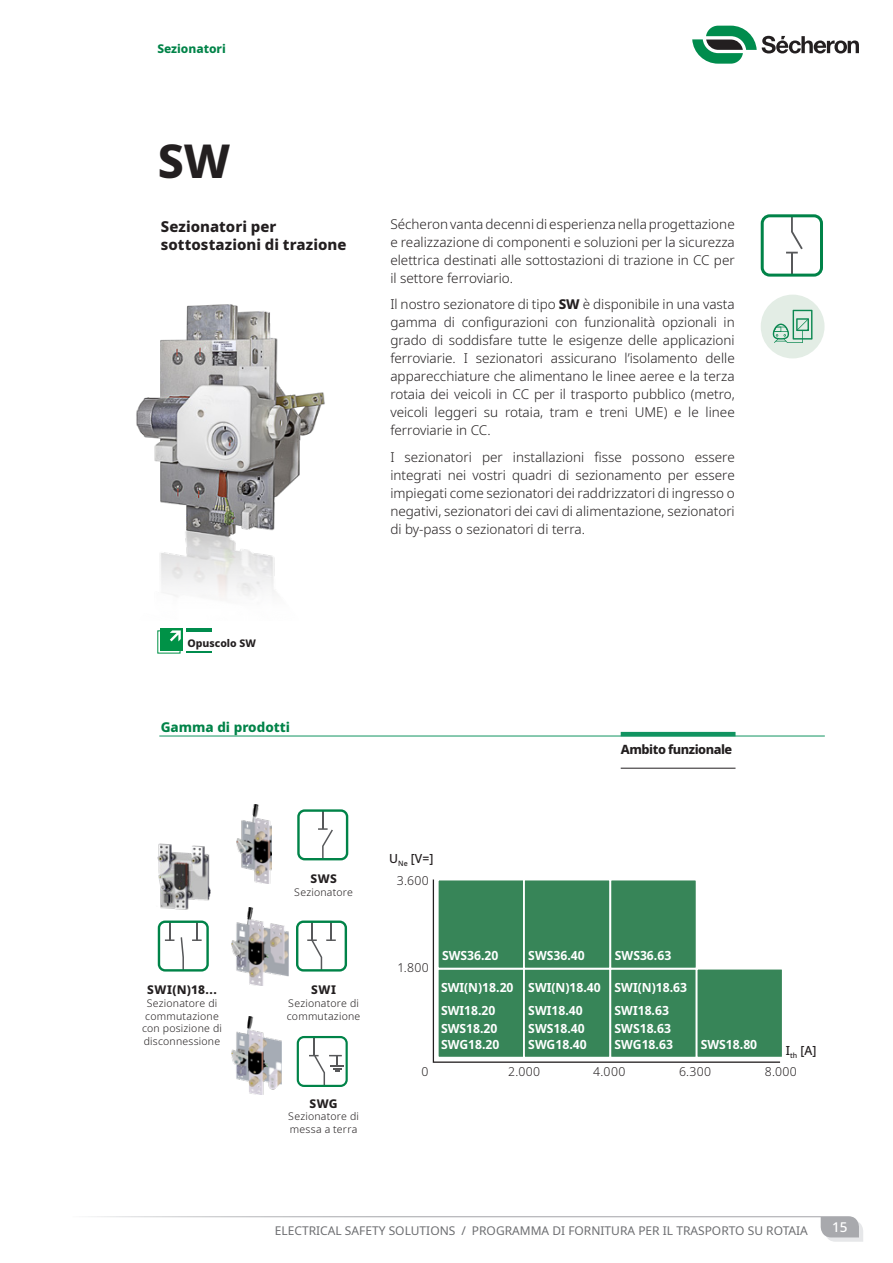
<style>
.page{position:relative;width:893px;height:1263px;background:#fff}
.page>*{position:absolute;margin:0;border:0;box-sizing:border-box;transform-origin:0 0}
.t1{font:800 46.5px "Noto Sans";color:#231f20}
.t2{font:800 15px/18px "Noto Sans";letter-spacing:.005em;color:#231f20}
.t3{font:300 13.5px/18px "Noto Sans";color:#231f20;text-align:justify}
.t4{font:800 13.5px "Noto Sans";color:#008348}
.t5{font:500 13.5px "Noto Sans";color:#fff}
.t6{font:800 12.75px "Noto Sans";letter-spacing:-.035em;color:#231f20}
.t7{font:700 12.6px "Noto Sans";color:#fff}
.t8{font:500 12.6px "Noto Sans";color:#231f20}
.t9{font:300 12.3px "Noto Sans";letter-spacing:.035em;color:#231f20}
.t10{font:12px "Noto Sans";color:#6c6d70}
.t11{font:800 12px "Noto Sans";letter-spacing:.045em;color:#231f20}
.t12{font:800 12px "Noto Sans";color:#008348}
.t13{font:300 10.5px/12.6px "Noto Sans";letter-spacing:.02em;color:#231f20}
.t14{font:800 10.5px "Noto Sans";color:#231f20}
.s1{font-weight:800}
</style>
<div class="page">
<svg style="left:692px;top:26px;width:167px;height:38px"></svg>
<svg style="left:88px;top:1216px;width:775px;height:26px"></svg>
<hr style="left:621px;top:732px;width:114px;height:4px;background:#119461">
<hr style="left:159px;top:736px;width:666px;height:1px;background:#119461">
<hr style="left:621px;top:768px;width:114px;height:1px;background:#231f20">
<div style="left:761px;top:295px;width:63px;height:63px;background:#e3ede5;border-radius:50%"></div>
<svg style="left:773px;top:310px;width:39px;height:33px"></svg>
<hr style="left:791px;top:252px;width:2px;height:23px;background:#57585a">
<svg style="left:786px;top:218px;width:17px;height:35px"></svg>
<div style="left:761px;top:214px;width:62px;height:63px;border:3px solid #008348;border-radius:8px"></div>
<img style="left:136px;top:304px;width:189px;height:295px">
<img style="left:237px;top:805px;width:34px;height:78px">
<img style="left:231px;top:1016px;width:51px;height:78px">
<img style="left:232px;top:907px;width:57px;height:78px">
<svg style="left:309px;top:1039px;width:35px;height:45px"></svg>
<div style="left:297px;top:1036px;width:51px;height:51px;border:2px solid #008348;border-radius:6px"></div>
<svg style="left:318px;top:812px;width:15px;height:45px"></svg>
<div style="left:297px;top:809px;width:51px;height:51px;border:2px solid #008348;border-radius:6px"></div>
<svg style="left:307px;top:923px;width:29px;height:45px"></svg>
<div style="left:296px;top:920px;width:51px;height:51px;border:2px solid #008348;border-radius:6px"></div>
<svg style="left:165px;top:923px;width:9px;height:18px"></svg>
<svg style="left:181px;top:937px;width:3px;height:31px"></svg>
<svg style="left:192px;top:923px;width:10px;height:18px"></svg>
<div style="left:158px;top:920px;width:51px;height:51px;border:2px solid #008348;border-radius:6px"></div>
<img style="left:157px;top:843px;width:54px;height:67px">
<svg style="left:432px;top:879px;width:349px;height:184px"></svg>
<div style="left:438px;top:968px;width:86px;height:90px;background:#378558"></div>
<div style="left:437px;top:968px;width:88px;height:90px;border:2px solid #fff"></div>
<div style="left:524px;top:968px;width:86px;height:90px;background:#378558"></div>
<div style="left:523px;top:968px;width:88px;height:90px;border:2px solid #fff"></div>
<div style="left:610px;top:968px;width:87px;height:90px;background:#378558"></div>
<div style="left:609px;top:968px;width:88px;height:90px;border:2px solid #fff"></div>
<div style="left:697px;top:968px;width:86px;height:90px;background:#378558"></div>
<div style="left:696px;top:968px;width:88px;height:90px;border:2px solid #fff"></div>
<div style="left:438px;top:879px;width:86px;height:89px;background:#378558"></div>
<div style="left:437px;top:879px;width:88px;height:90px;border:2px solid #fff"></div>
<div style="left:524px;top:879px;width:86px;height:89px;background:#378558"></div>
<div style="left:523px;top:879px;width:88px;height:90px;border:2px solid #fff"></div>
<div style="left:610px;top:879px;width:87px;height:89px;background:#378558"></div>
<div style="left:609px;top:879px;width:88px;height:90px;border:2px solid #fff"></div>
<hr style="left:186px;top:628px;width:26px;height:3px;background:#008c4d">
<svg style="left:186px;top:651px;width:26px;height:1px"></svg>
<div style="left:160px;top:628px;width:23px;height:23px;background:#009247"></div>
<svg style="left:170px;top:630px;width:11px;height:11px"></svg>
<p class="t12" style="left:157px;top:39px;width:70px">Sezionatori</p>
<h1 class="t1" style="left:158px;top:127px;width:74px">SW</h1>
<p class="t2" style="left:161px;top:218px;width:187px">Sezionatori per sottostazioni di trazione</p>
<p class="t3" style="left:390px;top:215px;width:346px">Sécheron vanta decenni di esperienza nella progettazione e realizzazione di componenti e soluzioni per la sicurezza elettrica destinati alle sottostazioni di trazione in CC per il settore ferroviario.</p>
<p class="t3" style="left:390px;top:296px;width:346px">Il nostro sezionatore di tipo <span class="s1">SW</span> è disponibile in una vasta gamma di configurazioni con funzionalità opzionali in grado di soddisfare tutte le esigenze delle applicazioni ferroviarie. I sezionatori assicurano l’isolamento delle apparecchiature che alimentano le linee aeree e la terza rotaia dei veicoli in CC per il trasporto pubblico (metro, veicoli leggeri su rotaia, tram e treni UME) e le linee ferroviarie in CC.</p>
<p class="t3" style="left:390px;top:448px;width:346px">I sezionatori per installazioni fisse possono essere integrati nei vostri quadri di sezionamento per essere impiegati come sezionatori dei raddrizzatori di ingresso o negativi, sezionatori dei cavi di alimentazione, sezionatori di by-pass o sezionatori di terra.</p>
<p class="t14" style="left:188px;top:635px;width:70px">Opuscolo SW</p>
<p class="t4" style="left:161px;top:717px;width:131px">Gamma di prodotti</p>
<p class="t6" style="left:621px;top:740px;width:113px">Ambito funzionale</p>
<p class="t11" style="left:147px;top:981px;width:71px">SWI(N)18...</p>
<p class="t13" style="left:142px;top:997px;width:81px;text-align:center">Sezionatore di commutazione con posizione di disconnessione</p>
<p class="t11" style="left:310px;top:870px;width:28px">SWS</p>
<p class="t13" style="left:294px;top:886px;width:60px">Sezionatore</p>
<p class="t11" style="left:311px;top:981px;width:26px">SWI</p>
<p class="t13" style="left:287px;top:997px;width:75px">Sezionatore di commutazione</p>
<p class="t11" style="left:310px;top:1094px;width:30px">SWG</p>
<p class="t13" style="left:288px;top:1110px;width:72px">Sezionatore di messa a terra</p>
<p class="t8" style="left:389px;top:850px;width:46px">U<sub>Ne</sub> [V=]</p>
<p class="t9" style="left:397px;top:872px;width:33px">3.600</p>
<p class="t9" style="left:397px;top:959px;width:33px">1.800</p>
<p class="t7" style="left:442px;top:946px;width:58px">SWS36.20</p>
<p class="t7" style="left:528px;top:946px;width:58px">SWS36.40</p>
<p class="t7" style="left:615px;top:946px;width:58px">SWS36.63</p>
<p class="t7" style="left:441px;top:978px;width:248px">SWI(N)18.20 SWI(N)18.40 SWI(N)18.63</p>
<p class="t7" style="left:441px;top:1002px;width:56px">SWI18.20</p>
<p class="t7" style="left:528px;top:1002px;width:56px">SWI18.40</p>
<p class="t7" style="left:615px;top:1002px;width:56px">SWI18.63</p>
<p class="t7" style="left:441px;top:1019px;width:58px">SWS18.20</p>
<p class="t7" style="left:528px;top:1019px;width:58px">SWS18.40</p>
<p class="t7" style="left:615px;top:1019px;width:58px">SWS18.63</p>
<p class="t7" style="left:441px;top:1035px;width:60px">SWG18.20</p>
<p class="t7" style="left:528px;top:1035px;width:60px">SWG18.40</p>
<p class="t7" style="left:615px;top:1035px;width:60px">SWG18.63</p>
<p class="t7" style="left:701px;top:1035px;width:58px">SWS18.80</p>
<p class="t8" style="left:786px;top:1041px;width:32px">I<sub>th</sub> [A]</p>
<p class="t9" style="left:421px;top:1063px;width:8px">0</p>
<p class="t9" style="left:508px;top:1063px;width:34px">2.000</p>
<p class="t9" style="left:593px;top:1063px;width:34px">4.000</p>
<p class="t9" style="left:679px;top:1063px;width:34px">6.300</p>
<p class="t9" style="left:765px;top:1063px;width:34px">8.000</p>
<p class="t10" style="left:275px;top:1222px;width:535px">ELECTRICAL SAFETY SOLUTIONS / PROGRAMMA DI FORNITURA PER IL TRASPORTO SU ROTAIA</p>
<p class="t5" style="left:832px;top:1217px;width:17px">15</p>
</div>
